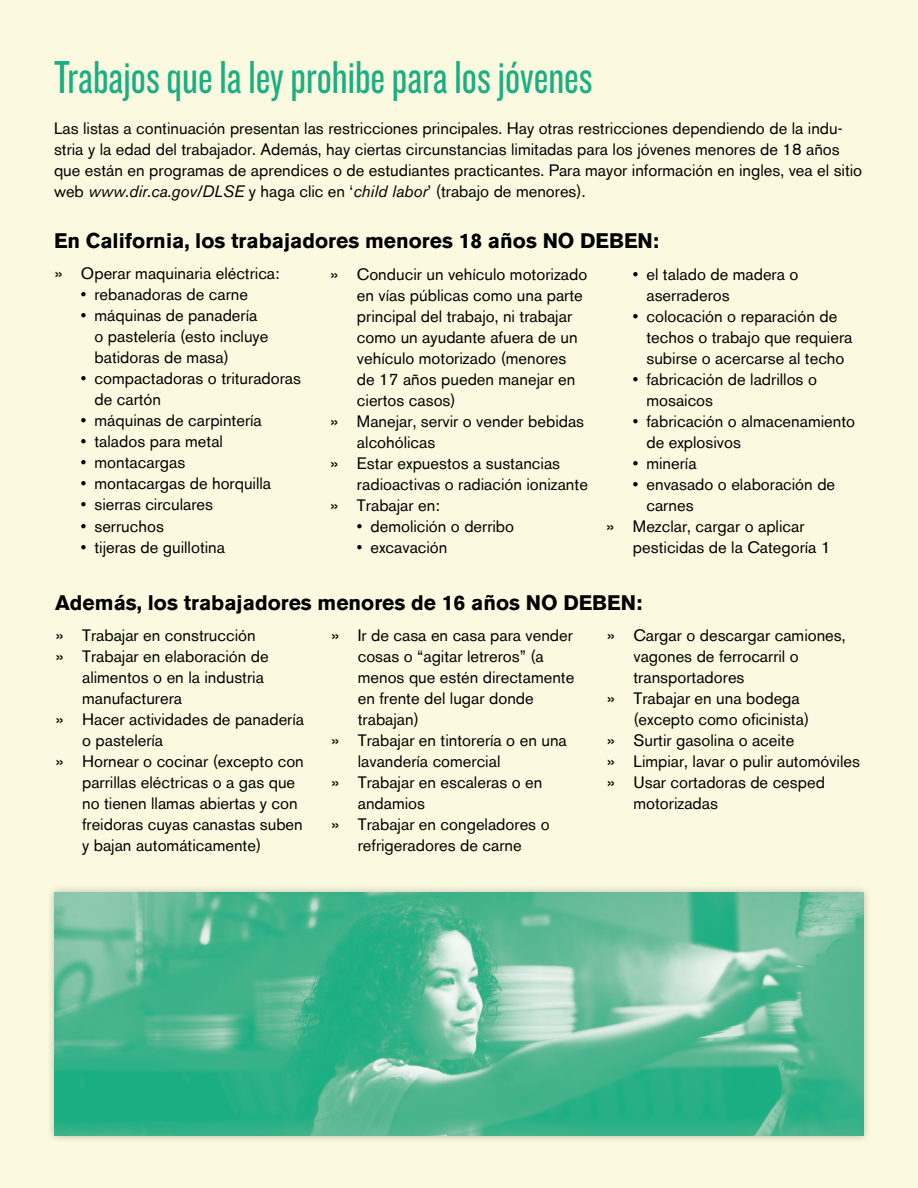
<style>
.page{position:relative;width:918px;height:1188px;background:#fbfae0}
.page>*{position:absolute;margin:0;border:0;box-sizing:border-box;transform-origin:0 0}
.t1{font:48px "Knockout 28 Junior Feathrwt";color:#1cae83}
.t2{font:700 21px "Akzidenz Grotesk BE";color:#000}
.t3{font:16.5px/21px "Akzidenz Grotesk BE";color:#000}
.s1{font-style:italic}
.s2{font-family:"Helvetica"}
</style>
<div class="page">
<div style="left:46px;top:884px;width:826px;height:260px;background:#000;opacity:.25"></div>
<img style="left:55px;top:892px;width:808px;height:244px">
<h1 class="t1" style="left:54px;top:47px;width:540px">Trabajos que la ley prohibe para los jóvenes</h1>
<p class="t3" style="left:54px;top:118px;width:810px">Las listas a continuación presentan las restricciones principales. Hay otras restricciones dependiendo de la indu&shy;stria y la edad del trabajador. Además, hay ciertas circunstancias limitadas para los jóvenes menores de 18 años que están en programas de aprendices o de estudiantes practicantes. Para mayor información en ingles, vea el sitio web <span class="s1">www.dir.ca.gov/DLSE</span> y haga clic en ‘<span class="s1">child labor</span>’ (trabajo de menores).</p>
<p class="t2" style="left:54px;top:228px;width:607px">En California, los trabajadores menores 18 años NO DEBEN:</p>
<p class="t3" style="left:54px;top:263px;width:227px"><span class="s2">»</span> Operar maquinaria eléctrica:</p>
<p class="t3" style="left:81px;top:284px;width:169px">• rebanadoras de carne</p>
<p class="t3" style="left:94px;top:305px;width:175px;text-indent:-13px">• máquinas de panadería o pastelería (esto incluye batidoras de masa)</p>
<p class="t3" style="left:94px;top:368px;width:208px;text-indent:-13px">• compactadoras o trituradoras de cartón</p>
<p class="t3" style="left:81px;top:410px;width:182px">• máquinas de carpintería</p>
<p class="t3" style="left:81px;top:431px;width:144px">• talados para metal</p>
<p class="t3" style="left:81px;top:452px;width:106px">• montacargas</p>
<p class="t3" style="left:81px;top:473px;width:192px">• montacargas de horquilla</p>
<p class="t3" style="left:81px;top:494px;width:134px">• sierras circulares</p>
<p class="t3" style="left:81px;top:515px;width:84px">• serruchos</p>
<p class="t3" style="left:81px;top:536px;width:146px">• tijeras de guillotina</p>
<p class="t3" style="left:330px;top:263px;width:259px"><span class="s2">»</span> Conducir un vehículo motorizado</p>
<p class="t3" style="left:357px;top:284px;width:227px">en vías públicas como una parte</p>
<p class="t3" style="left:357px;top:305px;width:217px">principal del trabajo, ni trabajar</p>
<p class="t3" style="left:357px;top:326px;width:222px">como un ayudante afuera de un</p>
<p class="t3" style="left:357px;top:347px;width:211px">vehículo motorizado (menores</p>
<p class="t3" style="left:357px;top:368px;width:220px">de 17 años pueden manejar en</p>
<p class="t3" style="left:357px;top:389px;width:100px">ciertos casos)</p>
<p class="t3" style="left:330px;top:410px;width:256px"><span class="s2">»</span> Manejar, servir o vender bebidas</p>
<p class="t3" style="left:357px;top:431px;width:80px">alcohólicas</p>
<p class="t3" style="left:330px;top:452px;width:232px"><span class="s2">»</span> Estar expuestos a sustancias</p>
<p class="t3" style="left:357px;top:473px;width:233px">radioactivas o radiación ionizante</p>
<p class="t3" style="left:330px;top:494px;width:111px"><span class="s2">»</span> Trabajar en:</p>
<p class="t3" style="left:357px;top:515px;width:159px">• demolición o derribo</p>
<p class="t3" style="left:357px;top:536px;width:92px">• excavación</p>
<p class="t3" style="left:646px;top:263px;width:153px;text-indent:-13px">• el talado de madera o aserraderos</p>
<p class="t3" style="left:646px;top:305px;width:207px;text-indent:-13px">• colocación o reparación de techos o trabajo que requiera subirse o acercarse al techo</p>
<p class="t3" style="left:646px;top:368px;width:172px;text-indent:-13px">• fabricación de ladrillos o mosaicos</p>
<p class="t3" style="left:646px;top:410px;width:210px;text-indent:-13px">• fabricación o almacenamiento de explosivos</p>
<p class="t3" style="left:633px;top:452px;width:65px">• minería</p>
<p class="t3" style="left:633px;top:473px;width:204px">• envasado o elaboración de</p>
<p class="t3" style="left:646px;top:494px;width:49px">carnes</p>
<p class="t3" style="left:606px;top:515px;width:200px"><span class="s2">»</span> Mezclar, cargar o aplicar</p>
<p class="t3" style="left:633px;top:536px;width:199px">pesticidas de la Categoría 1</p>
<p class="t2" style="left:55px;top:590px;width:589px">Además, los trabajadores menores de 16 años NO DEBEN:</p>
<p class="t3" style="left:55px;top:625px;width:202px"><span class="s2">»</span> Trabajar en construcción</p>
<p class="t3" style="left:55px;top:646px;width:215px"><span class="s2">»</span> Trabajar en elaboración de</p>
<p class="t3" style="left:82px;top:667px;width:183px">alimentos o en la industria</p>
<p class="t3" style="left:82px;top:688px;width:102px">manufacturera</p>
<p class="t3" style="left:55px;top:709px;width:251px"><span class="s2">»</span> Hacer actividades de panadería</p>
<p class="t3" style="left:82px;top:730px;width:83px">o pastelería</p>
<p class="t3" style="left:55px;top:751px;width:250px"><span class="s2">»</span> Hornear o cocinar (excepto con</p>
<p class="t3" style="left:82px;top:772px;width:215px">parrillas eléctricas o a gas que</p>
<p class="t3" style="left:82px;top:793px;width:217px">no tienen llamas abiertas y con</p>
<p class="t3" style="left:82px;top:814px;width:222px">freidoras cuyas canastas suben</p>
<p class="t3" style="left:82px;top:835px;width:181px">y bajan automáticamente)</p>
<p class="t3" style="left:606px;top:625px;width:241px"><span class="s2">»</span> Cargar o descargar camiones,</p>
<p class="t3" style="left:633px;top:646px;width:167px">vagones de ferrocarril o</p>
<p class="t3" style="left:633px;top:667px;width:113px">transportadores</p>
<p class="t3" style="left:606px;top:688px;width:195px"><span class="s2">»</span> Trabajar en una bodega</p>
<p class="t3" style="left:633px;top:709px;width:177px">(excepto como oficinista)</p>
<p class="t3" style="left:606px;top:730px;width:189px"><span class="s2">»</span> Surtir gasolina o aceite</p>
<p class="t3" style="left:606px;top:751px;width:255px"><span class="s2">»</span> Limpiar, lavar o pulir automóviles</p>
<p class="t3" style="left:606px;top:772px;width:220px"><span class="s2">»</span> Usar cortadoras de cesped</p>
<p class="t3" style="left:633px;top:793px;width:86px">motorizadas</p>
<p class="t3" style="left:331px;top:625px;width:244px"><span class="s2">»</span> Ir de casa en casa para vender</p>
<p class="t3" style="left:358px;top:646px;width:188px">cosas o “agitar letreros” (a</p>
<p class="t3" style="left:358px;top:667px;width:218px">menos que estén directamente</p>
<p class="t3" style="left:358px;top:688px;width:178px">en frente del lugar donde</p>
<p class="t3" style="left:358px;top:709px;width:63px">trabajan)</p>
<p class="t3" style="left:331px;top:730px;width:238px"><span class="s2">»</span> Trabajar en tintorería o en una</p>
<p class="t3" style="left:358px;top:751px;width:144px">lavandería comercial</p>
<p class="t3" style="left:331px;top:772px;width:213px"><span class="s2">»</span> Trabajar en escaleras o en</p>
<p class="t3" style="left:358px;top:793px;width:69px">andamios</p>
<p class="t3" style="left:331px;top:814px;width:220px"><span class="s2">»</span> Trabajar en congeladores o</p>
<p class="t3" style="left:358px;top:835px;width:166px">refrigeradores de carne</p>
</div>
